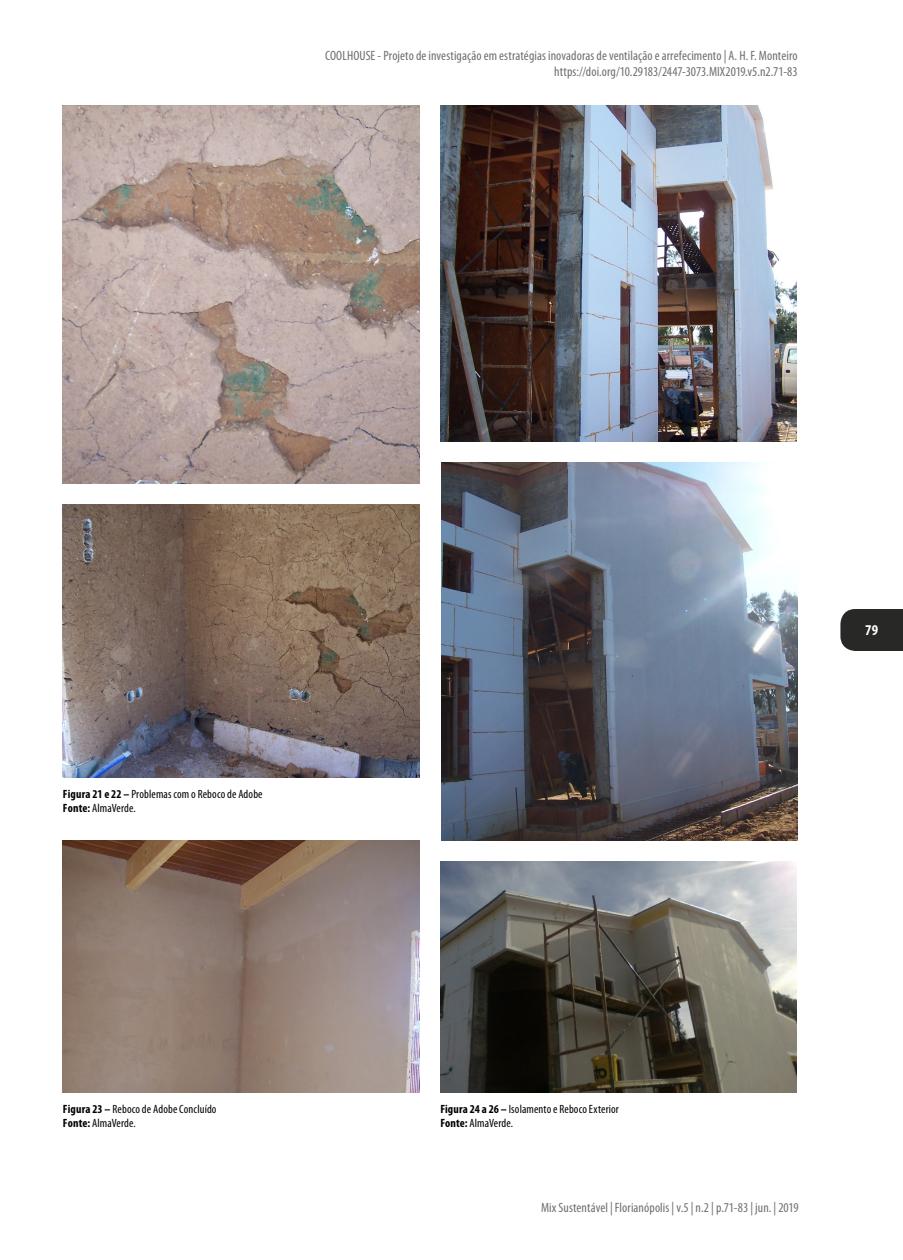
<style>
.page{position:relative;width:903px;height:1260px;background:#fff}
.page>*{position:absolute;margin:0;border:0;box-sizing:border-box;transform-origin:0 0}
.t1{font:700 condensed 15px "Myriad Pro";color:#fff}
.t2{font:condensed 13.5px/16.5px "Myriad Pro";letter-spacing:.005em;color:#706f6f;text-align:right}
.t3{font:condensed 12px/14.4px "Myriad Pro";letter-spacing:.01em;color:#000}
.s1{font-weight:700}
</style>
<div class="page">
<div style="left:840px;top:609px;width:63px;height:42px;background:#282827"></div>
<img style="left:63px;top:840px;width:356px;height:252px">
<img style="left:63px;top:105px;width:356px;height:378px">
<img style="left:63px;top:504px;width:356px;height:273px">
<img style="left:440px;top:105px;width:357px;height:336px">
<img style="left:441px;top:462px;width:356px;height:378px">
<img style="left:441px;top:861px;width:356px;height:231px">
<p class="t2" style="left:325px;top:47px;width:474px">COOLHOUSE - Projeto de investigação em estratégias inovadoras de ventilação e arrefecimento | A. H. F. Monteiro https://doi.org/10.29183/2447-3073.MIX2019.v5.n2.71-83</p>
<p class="t3" style="left:63px;top:787px;width:201px"><span class="s1">Figura 21 e 22 –</span> Problemas com o Reboco de Adobe<br><span class="s1">Fonte:</span> AlmaVerde.</p>
<p class="t1" style="left:865px;top:620px;width:14px">79</p>
<p class="t3" style="left:63px;top:1102px;width:155px"><span class="s1">Figura 23 –</span> Reboco de Adobe Concluído<br><span class="s1">Fonte:</span> AlmaVerde.</p>
<p class="t3" style="left:440px;top:1102px;width:180px"><span class="s1">Figura 24 a 26 –</span> Isolamento e Reboco Exterior<br><span class="s1">Fonte:</span> AlmaVerde.</p>
<p class="t2" style="left:541px;top:1199px;width:259px">Mix Sustentável | Florianópolis | v.5 | n.2 | p.71-83 | jun. | 2019</p>
</div>
